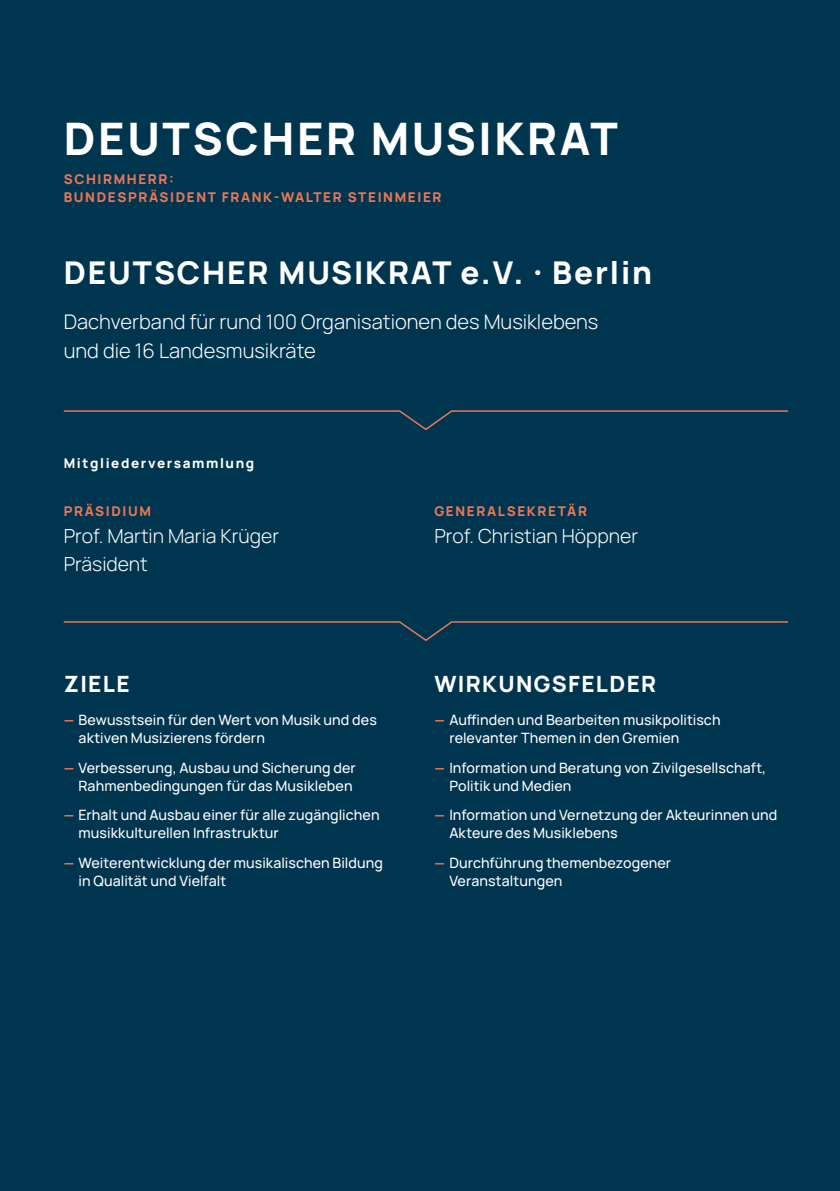
<style>
.page{position:relative;width:840px;height:1191px;background:#fff}
.page>*{position:absolute;margin:0;border:0;box-sizing:border-box;transform-origin:0 0}
.t1{font:800 44.8px "Manrope";letter-spacing:.06em;color:#fff}
.t2{font:800 31.4px "Manrope";letter-spacing:.06em;color:#fff}
.t3{font:800 22.4px "Manrope";letter-spacing:.06em;color:#fff}
.t4{font:300 20.2px/28.4px "Manrope";color:#fff}
.t5{font:300 19.4px/27.6px "Manrope";color:#fff}
.t6{font:500 14.2px/18px "Manrope";letter-spacing:.005em;color:#fff}
.t7{font:800 13.4px/18px "Manrope";letter-spacing:.12em;color:#ee7656}
.t8{font:800 13.4px "Manrope";letter-spacing:.12em;color:#fff}
.s1{font-weight:800;font-size:13.4px;color:#ee7656}
</style>
<div class="page">
<div style="left:0;top:0;width:839px;height:1191px;background:#00354f"></div>
<svg style="left:63px;top:410px;width:726px;height:21px"></svg>
<svg style="left:63px;top:621px;width:726px;height:20px"></svg>
<h1 class="t1" style="left:64px;top:107px;width:555px">DEUTSCHER MUSIKRAT</h1>
<p class="t7" style="left:64px;top:170px;width:379px">SCHIRMHERR:<br>BUNDESPRÄSIDENT FRANK-WALTER STEINMEIER</p>
<h2 class="t2" style="left:64px;top:250px;width:589px">DEUTSCHER MUSIKRAT e.V. · Berlin</h2>
<h3 class="t4" style="left:64px;top:307px;width:536px">Dachverband für rund 100 Organisationen des Musiklebens und die 16 Landesmusikräte</h3>
<p class="t8" style="left:64px;top:454px;width:192px">Mitgliederversammlung</p>
<p class="t7" style="left:64px;top:501px;width:89px">PRÄSIDIUM</p>
<h3 class="t5" style="left:64px;top:521px;width:217px">Prof. Martin Maria Krüger<br>Präsident</h3>
<h3 class="t3" style="left:64px;top:668px;width:67px">ZIELE</h3>
<p class="t6" style="left:78px;top:710px;width:299px;text-indent:-15px"><span class="s1">—</span> Bewusstsein für den Wert von Musik und des aktiven Musizierens fördern</p>
<p class="t6" style="left:64px;top:758px;width:293px;text-align:right"><span class="s1">—</span> Verbesserung, Ausbau und Sicherung der<br>Rahmenbedingungen für das Musikleben</p>
<p class="t6" style="left:78px;top:805px;width:302px;text-indent:-15px"><span class="s1">—</span> Erhalt und Ausbau einer für alle zugänglichen musikkulturellen Infrastruktur</p>
<p class="t6" style="left:78px;top:853px;width:306px;text-indent:-15px"><span class="s1">—</span> Weiterentwicklung der musikalischen Bildung in Qualität und Vielfalt</p>
<p class="t7" style="left:434px;top:501px;width:154px">GENERALSEKRETÄR</p>
<h3 class="t5" style="left:434px;top:521px;width:205px">Prof. Christian Höppner</h3>
<h3 class="t3" style="left:434px;top:668px;width:223px">WIRKUNGSFELDER</h3>
<p class="t6" style="left:449px;top:710px;width:272px;text-indent:-15px"><span class="s1">—</span> Auffinden und Bearbeiten musikpolitisch relevanter Themen in den Gremien</p>
<p class="t6" style="left:449px;top:758px;width:318px;text-indent:-15px"><span class="s1">—</span> Information und Beratung von Zivilgesellschaft,<br>Politik und Medien</p>
<p class="t6" style="left:449px;top:805px;width:329px;text-indent:-15px"><span class="s1">—</span> Information und Vernetzung der Akteurinnen und<br>Akteure des Musiklebens</p>
<p class="t6" style="left:449px;top:853px;width:223px;text-indent:-15px"><span class="s1">—</span> Durchführung themenbezogener<br>Veranstaltungen</p>
</div>
